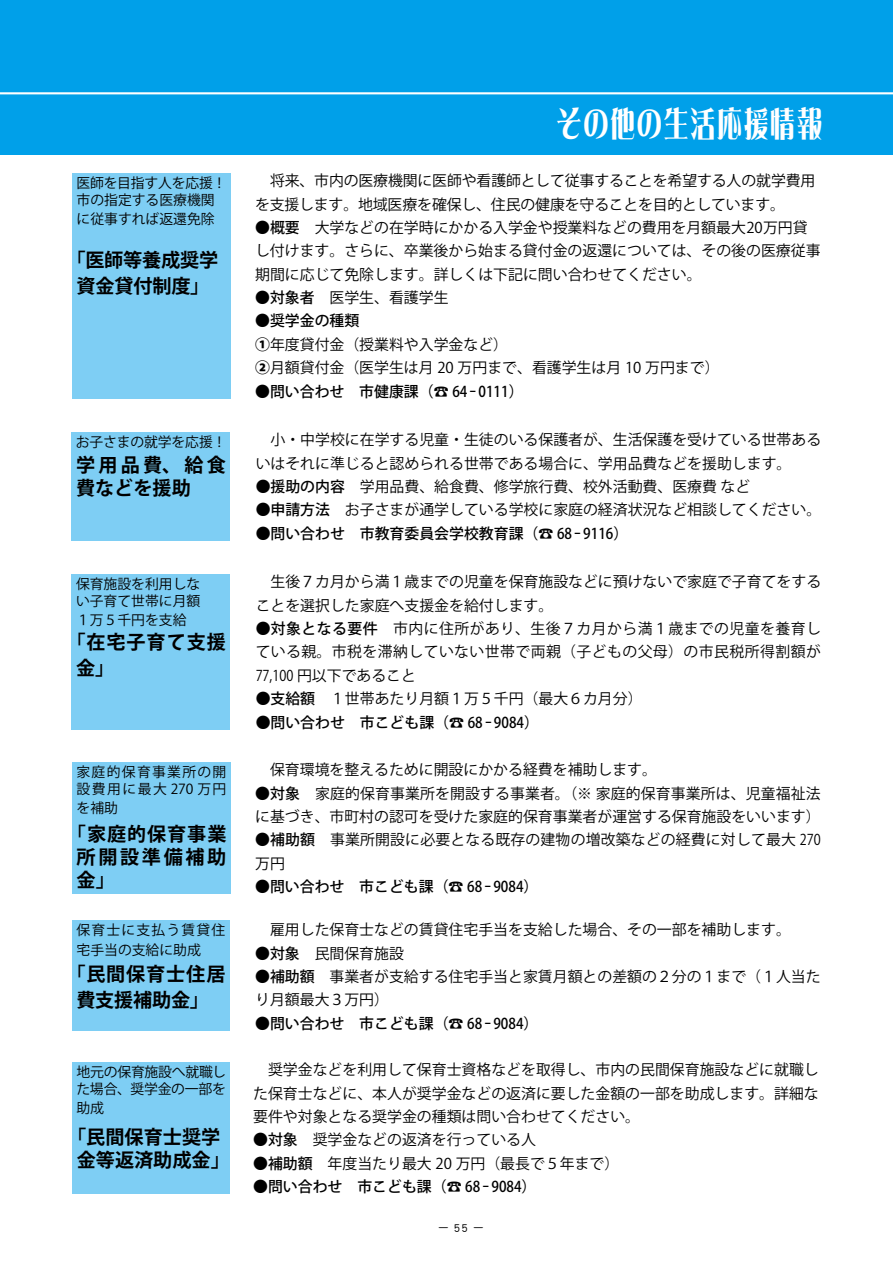
<style>
.page{position:relative;width:893px;height:1263px;background:#fff}
.page>*{position:absolute;margin:0;border:0;box-sizing:border-box;transform-origin:0 0}
.t1{font:34.8px "DF Lei Ga So Std W9";letter-spacing:.07em;color:#fff;scale:.72 1}
.t2{font:700 19.2px/23.4px "Koz Go Pro";color:#000;text-align:center}
.t3{font:700 19.2px/25.5px "Koz Go Pro";letter-spacing:.04em;color:#000;text-align:center}
.t4{font:700 19.2px/25.5px "Koz Go Pro";letter-spacing:.05em;color:#000}
.t5{font:14.85px/23.4px "Koz Go Pro";color:#000}
.t6{font:500 14.85px "Koz Go Pro";color:#000}
.t7{font:13.8px/17px "Koz Go Pro";color:#000}
.t8{font:13.8px/17px "Koz Go Pro";letter-spacing:.095em;color:#000}
.t9{font:13.8px/19.6px "Koz Go Pro";letter-spacing:.085em;color:#000}
.t10{font:12px "DF Maru Gothic Std W5";color:#000}
.s1{font-weight:500}
.s2{font-weight:800}
</style>
<div class="page">
<div style="left:72px;top:173px;width:159px;height:225px;background:#7ecef4"></div>
<div style="left:72px;top:432px;width:158px;height:108px;background:#7ecef4"></div>
<div style="left:72px;top:574px;width:158px;height:155px;background:#7ecef4"></div>
<div style="left:72px;top:762px;width:159px;height:132px;background:#7ecef4"></div>
<div style="left:72px;top:919px;width:158px;height:111px;background:#7ecef4"></div>
<div style="left:0;top:0;width:893px;height:154px;background:#00a0e9"></div>
<hr style="left:0;top:92px;width:893px;height:2px;background:#fff">
<div style="left:72px;top:1062px;width:158px;height:132px;background:#7ecef4"></div>
<p class="t7" style="left:76px;top:175px;width:151px">医師を目指す人を応援！市の指定する医療機関</p>
<p class="t7" style="left:77px;top:210px;width:140px">に従事すれば返還免除</p>
<p class="t2" style="left:67px;top:248px;width:153px;line-height:25.5px">「医師等養成奨学資金貸付制度」</p>
<p class="t7" style="left:76px;top:434px;width:152px">お子さまの就学を応援！</p>
<p class="t2" style="left:76px;top:455px;width:151px;line-height:22.4px;text-align:left">学用品費、給食費などを援助</p>
<p class="t7" style="left:76px;top:576px;width:126px">保育施設を利用しない子育て世帯に月額</p>
<p class="t7" style="left:76px;top:612px;width:112px">１万５千円を支給</p>
<p class="t4" style="left:76px;top:631px;width:151px;text-indent:-10px">「在宅子育て支援金」</p>
<p class="t8" style="left:77px;top:764px;width:151px">家庭的保育事業所の開設費用に最大 270 万円</p>
<p class="t7" style="left:77px;top:800px;width:43px">を補助</p>
<p class="t2" style="left:77px;top:823px;width:151px;text-align:justify;text-indent:-10px">「家庭的保育事業所開設準備補助金」</p>
<p class="t9" style="left:77px;top:920px;width:150px">保育士に支払う賃貸住宅手当の支給に助成</p>
<p class="t3" style="left:66px;top:962px;width:161px">「民間保育士住居費支援補助金」</p>
<p class="t7" style="left:76px;top:1064px;width:151px">地元の保育施設へ就職した場合、奨学金の一部を</p>
<p class="t7" style="left:77px;top:1100px;width:29px">助成</p>
<p class="t2" style="left:67px;top:1126px;width:164px">「民間保育士奨学金等返済助成金」</p>
<h1 class="t1" style="left:557px;top:105px;width:370px">その他の生活応援情報</h1>
<p class="t5" style="left:255px;top:169px;width:562px;text-indent:15px">将来、市内の医療機関に医師や看護師として従事することを希望する人の就学費用を支援します。地域医療を確保し、住民の健康を守ることを目的としています。</p>
<p class="t5" style="left:255px;top:216px;width:567px"><span class="s1">●概要</span> 大学などの在学時にかかる入学金や授業料などの費用を月額最大20万円貸し付けます。さらに、卒業後から始まる貸付金の返還については、その後の医療従事期間に応じて免除します。詳しくは下記に問い合わせてください。</p>
<p class="t5" style="left:255px;top:286px;width:195px"><span class="s1">●対象者</span> 医学生、看護学生</p>
<p class="t5" style="left:255px;top:310px;width:466px"><span class="s1">●奨学金の種類<br></span><span class="s2">①</span>年度貸付金（授業料や入学金など）<br><span class="s2">②</span>月額貸付金（医学生は月 20 万円まで、看護学生は月 10 万円まで）</p>
<p class="t6" style="left:255px;top:382px;width:270px">●問い合わせ　市健康課（☎ 64 − 0111）</p>
<p class="t5" style="left:256px;top:428px;width:567px;text-indent:15px">小・中学校に在学する児童・生徒のいる保護者が、生活保護を受けている世帯あるいはそれに準じると認められる世帯である場合に、学用品費などを援助します。</p>
<p class="t5" style="left:256px;top:475px;width:496px"><span class="s1">●援助の内容</span> 学用品費、給食費、修学旅行費、校外活動費、医療費 など</p>
<p class="t5" style="left:256px;top:498px;width:567px"><span class="s1">●申請方法</span> お子さまが通学している学校に家庭の経済状況など相談してください。</p>
<p class="t6" style="left:256px;top:524px;width:374px">●問い合わせ　市教育委員会学校教育課（☎ 68 − 9116）</p>
<p class="t5" style="left:256px;top:570px;width:567px;text-indent:15px">生後７カ月から満１歳までの児童を保育施設などに預けないで家庭で子育てをすることを選択した家庭へ支援金を給付します。</p>
<p class="t5" style="left:256px;top:617px;width:567px;text-align:justify"><span class="s1">●対象となる要件</span> 市内に住所があり、生後７カ月から満１歳までの児童を養育している親。市税を滞納していない世帯で両親（子どもの父母）の市民税所得割額が77,100 円以下であること</p>
<p class="t5" style="left:256px;top:687px;width:388px"><span class="s1">●支給額</span> １世帯あたり月額１万５千円（最大６カ月分）</p>
<p class="t6" style="left:256px;top:712px;width:285px">●問い合わせ　市こども課（☎ 68 − 9084）</p>
<p class="t5" style="left:270px;top:758px;width:388px">保育環境を整えるために開設にかかる経費を補助します。</p>
<p class="t5" style="left:255px;top:782px;width:567px"><span class="s1">●対象</span> 家庭的保育事業所を開設する事業者。（※ 家庭的保育事業所は、児童福祉法に基づき、市町村の認可を受けた家庭的保育事業者が運営する保育施設をいいます）</p>
<p class="t5" style="left:255px;top:828px;width:567px"><span class="s1">●補助額</span> 事業所開設に必要となる既存の建物の増改築などの経費に対して最大 270万円</p>
<p class="t6" style="left:255px;top:877px;width:285px">●問い合わせ　市こども課（☎ 68 − 9084）</p>
<p class="t5" style="left:270px;top:918px;width:522px">雇用した保育士などの賃貸住宅手当を支給した場合、その一部を補助します。</p>
<p class="t5" style="left:255px;top:942px;width:150px"><span class="s1">●対象</span> 民間保育施設</p>
<p class="t5" style="left:255px;top:965px;width:567px"><span class="s1">●補助額</span> 事業者が支給する住宅手当と家賃月額との差額の２分の１まで（１人当たり月額最大３万円）</p>
<p class="t6" style="left:255px;top:1014px;width:285px">●問い合わせ　市こども課（☎ 68 − 9084）</p>
<p class="t5" style="left:253px;top:1058px;width:567px;text-align:justify;text-indent:15px">奨学金などを利用して保育士資格などを取得し、市内の民間保育施設などに就職した保育士などに、本人が奨学金などの返済に要した金額の一部を助成します。詳細な要件や対象となる奨学金の種類は問い合わせてください。</p>
<p class="t5" style="left:253px;top:1128px;width:284px"><span class="s1">●対象</span> 奨学金などの返済を行っている人</p>
<p class="t5" style="left:253px;top:1152px;width:368px"><span class="s1">●補助額</span> 年度当たり最大 20 万円（最長で５年まで）</p>
<p class="t6" style="left:253px;top:1177px;width:285px">●問い合わせ　市こども課（☎ 68 − 9084）</p>
<p class="t10" style="left:437px;top:1221px;width:48px">ー55ー</p>
</div>
